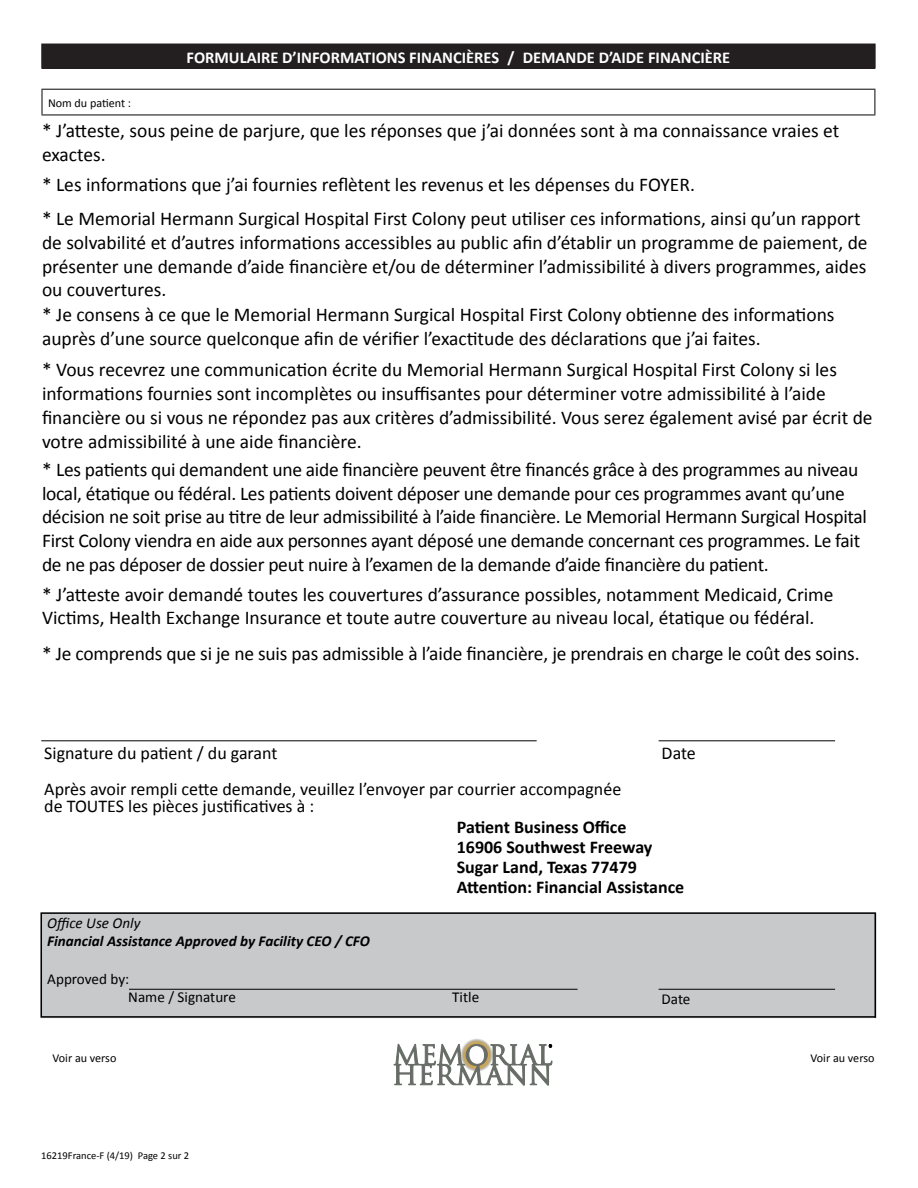
<style>
.page{position:relative;width:918px;height:1188px;background:#fff}
.page>*{position:absolute;margin:0;border:0;box-sizing:border-box;transform-origin:0 0}
.Paragraph_Style1{font:19.5px/23.7px "Calibri";color:#000}
.Paragraph_Style1-2{font:18px/17.4px "Calibri";color:#000}
.Paragraph_Style23{font:700 18px/20.1px "Calibri";color:#000}
.Paragraph_Style24{font:700 18px "Calibri";color:#000}
.Paragraph_Style1-3{font:700 16.5px "Calibri";color:#fff}
.Paragraph_Style1-4{font:italic 700 15.15px "Calibri";color:#000}
.Paragraph_Style25{font:15.15px "Calibri";color:#000}
.Paragraph_Style1-5{font:15.15px "Calibri";letter-spacing:-.005em;color:#000}
.Paragraph_Style1-6{font:italic 15.15px "Calibri";color:#000}
.Paragraph_Style2{font:12.15px "Calibri";color:#000}
.Paragraph_Style1-7{font:12.15px "Calibri";color:#000}
.Paragraph_Style1-8{font:10.5px "Calibri";color:#000}
</style>
<div class="page">
<img style="left:458px;top:1039px;width:30px;height:5px">
<svg style="left:394px;top:1044px;width:158px;height:41px"></svg>
<div style="left:41px;top:913px;width:835px;height:105px;background:#c7c9cb"></div>
<hr style="left:41px;top:740px;width:496px;height:1px;background:#000">
<hr style="left:129px;top:989px;width:449px;height:1px;background:#000">
<hr style="left:40px;top:912px;width:2px;height:106px;background:#000">
<hr style="left:875px;top:914px;width:1px;height:104px;background:#000">
<hr style="left:659px;top:740px;width:176px;height:1px;background:#000">
<hr style="left:42px;top:912px;width:834px;height:2px;background:#000">
<hr style="left:659px;top:989px;width:176px;height:1px;background:#000">
<hr style="left:42px;top:1016px;width:834px;height:2px;background:#000">
<div style="left:42px;top:44px;width:833px;height:25px;background:#231f20"></div>
<hr style="left:41px;top:44px;width:835px;height:1px;background:#231f20">
<hr style="left:41px;top:45px;width:2px;height:24px;background:#231f20">
<hr style="left:874px;top:45px;width:2px;height:24px;background:#231f20">
<hr style="left:41px;top:89px;width:834px;height:1px;background:#231f20">
<hr style="left:41px;top:90px;width:2px;height:24px;background:#231f20">
<svg style="left:874px;top:90px;width:1px;height:24px"></svg>
<hr style="left:41px;top:114px;width:834px;height:2px;background:#231f20">
<p class="Paragraph_Style1-7" style="left:48px;top:95px;width:85px">Nom du patient :</p>
<p class="Paragraph_Style1-3" style="left:187px;top:47px;width:545px">FORMULAIRE D’INFORMATIONS FINANCIÈRES / DEMANDE D’AIDE FINANCIÈRE</p>
<p class="Paragraph_Style1" style="left:42px;top:119px;width:799px">* J’atteste, sous peine de parjure, que les réponses que j’ai données sont à ma connaissance vraies et exactes.</p>
<p class="Paragraph_Style1" style="left:42px;top:173px;width:655px">* Les informations que j’ai fournies reflètent les revenus et les dépenses du FOYER.</p>
<p class="Paragraph_Style1" style="left:42px;top:207px;width:827px">* Le Memorial Hermann Surgical Hospital First Colony peut utiliser ces informations, ainsi qu’un rapport de solvabilité et d’autres informations accessibles au public afin d’établir un programme de paiement, de présenter une demande d’aide financière et/ou de déterminer l’admissibilité à divers programmes, aides ou couvertures.</p>
<p class="Paragraph_Style1" style="left:42px;top:303px;width:794px">* Je consens à ce que le Memorial Hermann Surgical Hospital First Colony obtienne des informations auprès d’une source quelconque afin de vérifier l’exactitude des déclarations que j’ai faites.</p>
<p class="Paragraph_Style1" style="left:42px;top:358px;width:832px">* Vous recevrez une communication écrite du Memorial Hermann Surgical Hospital First Colony si les informations fournies sont incomplètes ou insuffisantes pour déterminer votre admissibilité à l’aide financière ou si vous ne répondez pas aux critères d’admissibilité. Vous serez également avisé par écrit de votre admissibilité à une aide financière.</p>
<p class="Paragraph_Style1" style="left:42px;top:458px;width:827px">* Les patients qui demandent une aide financière peuvent être financés grâce à des programmes au niveau local, étatique ou fédéral. Les patients doivent déposer une demande pour ces programmes avant qu’une décision ne soit prise au titre de leur admissibilité à l’aide financière. Le Memorial Hermann Surgical Hospital First Colony viendra en aide aux personnes ayant déposé une demande concernant ces programmes. Le fait de ne pas déposer de dossier peut nuire à l’examen de la demande d’aide financière du patient.</p>
<p class="Paragraph_Style1" style="left:42px;top:582px;width:793px">* J’atteste avoir demandé toutes les couvertures d’assurance possibles, notamment Medicaid, Crime<br>Victims, Health Exchange Insurance et toute autre couverture au niveau local, étatique ou fédéral.</p>
<p class="Paragraph_Style1" style="left:42px;top:642px;width:819px">* Je comprends que si je ne suis pas admissible à l’aide financière, je prendrais en charge le coût des soins.</p>
<p class="Paragraph_Style1-2" style="left:44px;top:744px;width:235px">Signature du patient / du garant</p>
<p class="Paragraph_Style1-2" style="left:662px;top:744px;width:36px">Date</p>
<p class="Paragraph_Style1-2" style="left:44px;top:780px;width:579px">Après avoir rempli cette demande, veuillez l’envoyer par courrier accompagnée de TOUTES les pièces justificatives à :</p>
<p class="Paragraph_Style23" style="left:457px;top:816px;width:197px">Patient Business Office<br>16906 Southwest Freeway<br>Sugar Land, Texas 77479</p>
<p class="Paragraph_Style24" style="left:457px;top:876px;width:229px">Attention: Financial Assistance</p>
<p class="Paragraph_Style1-6" style="left:47px;top:913px;width:95px">Office Use Only</p>
<p class="Paragraph_Style1-4" style="left:47px;top:932px;width:324px">Financial Assistance Approved by Facility CEO / CFO</p>
<p class="Paragraph_Style1-5" style="left:47px;top:969px;width:84px">Approved by:</p>
<p class="Paragraph_Style25" style="left:128px;top:988px;width:109px">Name / Signature</p>
<p class="Paragraph_Style25" style="left:452px;top:988px;width:28px">Title</p>
<p class="Paragraph_Style1-5" style="left:662px;top:989px;width:30px">Date</p>
<p class="Paragraph_Style2" style="left:53px;top:1050px;width:65px">Voir au verso</p>
<p class="Paragraph_Style2" style="left:811px;top:1050px;width:65px">Voir au verso</p>
<p class="Paragraph_Style1-8" style="left:41px;top:1149px;width:149px">16219France-F (4/19) Page 2 sur 2</p>
</div>
